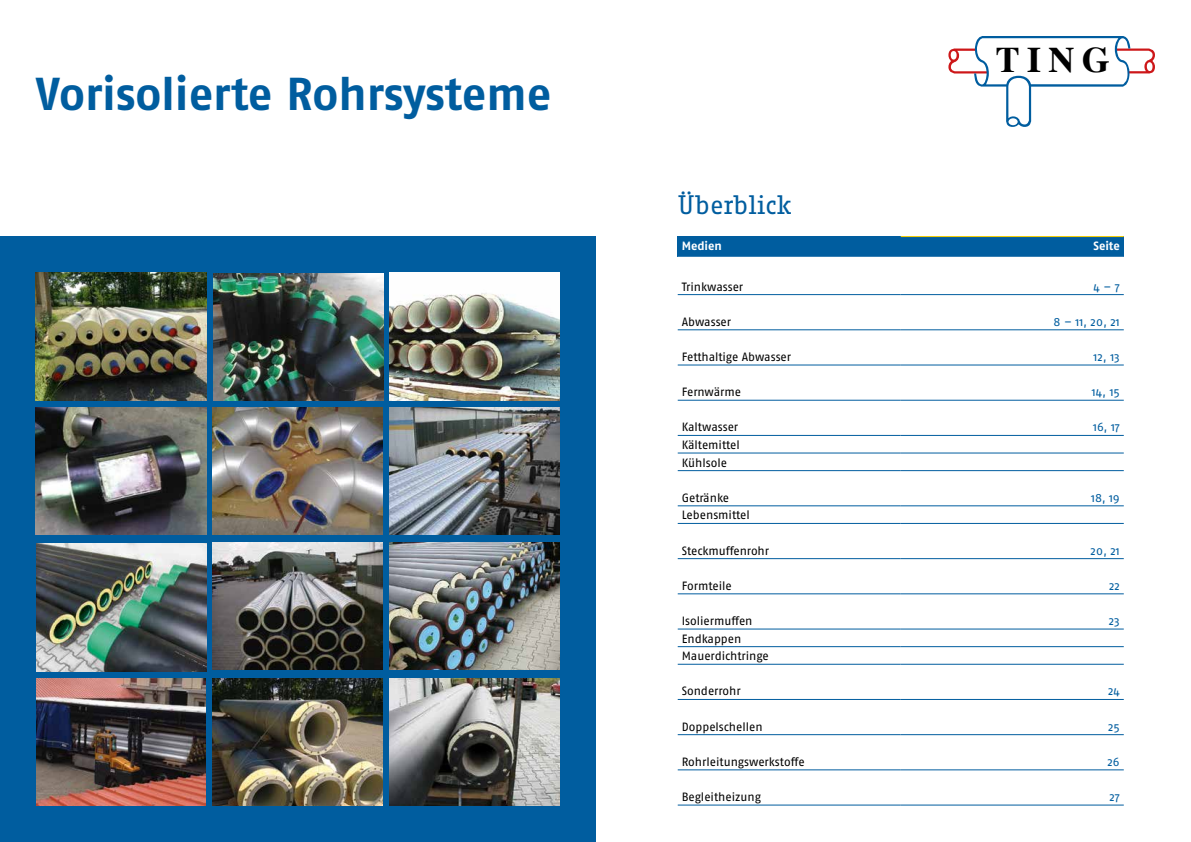
<style>
.page{position:relative;width:1191px;height:842px;background:#fff}
.page>*{position:absolute;margin:0;border:0;box-sizing:border-box;transform-origin:0 0}
.t1{font:700 46.1px "Fago No";color:#005d9f}
.t2{font:700 36.1px "Times";color:#000}
.t3{font:26px "Fago Office Serif";letter-spacing:-.005em;color:#005d9f}
.t4{font:12px/17.6px "Fago No";letter-spacing:-.005em;color:#000}
.t5{font:12px "Fago No";letter-spacing:-.005em;color:#005d9f}
.t6{font:700 12px "Fago No";letter-spacing:-.005em;color:#fff}
</style>
<div class="page">
<div style="left:0;top:236px;width:595px;height:606px;background:#005d9f"></div>
<div style="left:677px;top:237px;width:223px;height:20px;background:#005d9f"></div>
<div style="left:900px;top:237px;width:223px;height:20px;background:#005d9f"></div>
<svg style="left:677px;top:295px;width:446px;height:510px"></svg>
<hr style="left:677px;top:236px;width:223px;height:1px;background:#005d9f">
<hr style="left:677px;top:294px;width:223px;height:1px;background:#005d9f">
<hr style="left:900px;top:294px;width:223px;height:1px;background:#005d9f">
<hr style="left:677px;top:330px;width:223px;height:1px;background:#005d9f">
<hr style="left:900px;top:330px;width:223px;height:1px;background:#005d9f">
<hr style="left:677px;top:365px;width:223px;height:1px;background:#005d9f">
<hr style="left:900px;top:365px;width:223px;height:1px;background:#005d9f">
<hr style="left:677px;top:400px;width:223px;height:1px;background:#005d9f">
<hr style="left:900px;top:400px;width:223px;height:1px;background:#005d9f">
<hr style="left:677px;top:435px;width:223px;height:1px;background:#005d9f">
<hr style="left:900px;top:435px;width:223px;height:1px;background:#005d9f">
<hr style="left:677px;top:453px;width:223px;height:1px;background:#005d9f">
<hr style="left:900px;top:453px;width:223px;height:1px;background:#005d9f">
<hr style="left:677px;top:470px;width:223px;height:1px;background:#005d9f">
<hr style="left:900px;top:470px;width:223px;height:1px;background:#005d9f">
<hr style="left:677px;top:506px;width:223px;height:1px;background:#005d9f">
<hr style="left:900px;top:506px;width:223px;height:1px;background:#005d9f">
<hr style="left:677px;top:523px;width:223px;height:1px;background:#005d9f">
<hr style="left:900px;top:523px;width:223px;height:1px;background:#005d9f">
<hr style="left:677px;top:629px;width:223px;height:1px;background:#005d9f">
<hr style="left:900px;top:629px;width:223px;height:1px;background:#005d9f">
<hr style="left:677px;top:646px;width:223px;height:1px;background:#005d9f">
<hr style="left:900px;top:646px;width:223px;height:1px;background:#005d9f">
<hr style="left:677px;top:664px;width:223px;height:1px;background:#005d9f">
<hr style="left:900px;top:664px;width:223px;height:1px;background:#005d9f">
<hr style="left:677px;top:699px;width:223px;height:1px;background:#005d9f">
<hr style="left:900px;top:699px;width:223px;height:1px;background:#005d9f">
<hr style="left:677px;top:734px;width:223px;height:1px;background:#005d9f">
<hr style="left:900px;top:734px;width:223px;height:1px;background:#005d9f">
<hr style="left:677px;top:770px;width:223px;height:1px;background:#005d9f">
<hr style="left:900px;top:770px;width:223px;height:1px;background:#005d9f">
<hr style="left:677px;top:805px;width:223px;height:1px;background:#005d9f">
<hr style="left:900px;top:805px;width:223px;height:1px;background:#005d9f">
<hr style="left:900px;top:236px;width:223px;height:1px;background:#ffd300">
<hr style="left:677px;top:558px;width:223px;height:1px;background:#005d9f">
<hr style="left:900px;top:558px;width:223px;height:1px;background:#005d9f">
<hr style="left:677px;top:594px;width:223px;height:1px;background:#005d9f">
<hr style="left:900px;top:594px;width:223px;height:1px;background:#005d9f">
<img style="left:389px;top:273px;width:170px;height:127px">
<img style="left:389px;top:678px;width:170px;height:128px">
<img style="left:212px;top:407px;width:170px;height:128px">
<img style="left:36px;top:407px;width:170px;height:128px">
<img style="left:389px;top:542px;width:170px;height:128px">
<img style="left:36px;top:273px;width:170px;height:127px">
<img style="left:389px;top:407px;width:170px;height:128px">
<img style="left:36px;top:679px;width:170px;height:127px">
<img style="left:212px;top:678px;width:170px;height:128px">
<img style="left:212px;top:542px;width:170px;height:128px">
<svg style="left:948px;top:36px;width:207px;height:91px"></svg>
<div style="left:1008px;top:118px;width:9px;height:7px;background:#fff;border-radius:50%"></div>
<img style="left:36px;top:544px;width:170px;height:127px">
<img style="left:214px;top:273px;width:170px;height:128px">
<h1 class="t1" style="left:36px;top:67px;width:517px">Vorisolierte Rohrsysteme</h1>
<h3 class="t3" style="left:677px;top:190px;width:116px">Überblick</h3>
<h2 class="t2" style="left:996px;top:26px;width:115px">TING</h2>
<p class="t6" style="left:681px;top:239px;width:42px">Medien</p>
<p class="t6" style="left:1093px;top:239px;width:28px">Seite</p>
<p class="t4" style="left:681px;top:277px;width:63px">Trinkwasser</p>
<p class="t5" style="left:1093px;top:280px;width:28px">4 – 7</p>
<p class="t4" style="left:681px;top:313px;width:51px">Abwasser</p>
<p class="t5" style="left:1053px;top:315px;width:68px">8 – 11, 20, 21</p>
<p class="t4" style="left:681px;top:348px;width:111px">Fetthaltige Abwasser</p>
<p class="t5" style="left:1093px;top:350px;width:28px">12, 13</p>
<p class="t4" style="left:681px;top:383px;width:61px">Fernwärme</p>
<p class="t5" style="left:1092px;top:385px;width:29px">14, 15</p>
<p class="t4" style="left:681px;top:418px;width:58px">Kaltwasser</p>
<p class="t5" style="left:1093px;top:420px;width:28px">16, 17</p>
<p class="t4" style="left:681px;top:436px;width:60px">Kältemittel<br>Kühlsole</p>
<p class="t4" style="left:681px;top:489px;width:49px">Getränke</p>
<p class="t5" style="left:1091px;top:491px;width:30px">18, 19</p>
<p class="t4" style="left:681px;top:506px;width:70px">Lebensmittel</p>
<p class="t4" style="left:681px;top:541px;width:89px">Steckmuffenrohr</p>
<p class="t5" style="left:1090px;top:544px;width:31px">20, 21</p>
<p class="t4" style="left:681px;top:577px;width:52px">Formteile</p>
<p class="t5" style="left:1109px;top:579px;width:12px">22</p>
<p class="t4" style="left:681px;top:612px;width:72px">Isoliermuffen</p>
<p class="t5" style="left:1108px;top:614px;width:12px">23</p>
<p class="t4" style="left:681px;top:629px;width:89px">Endkappen<br>Mauerdichtringe</p>
<p class="t4" style="left:681px;top:682px;width:61px">Sonderrohr</p>
<p class="t5" style="left:1108px;top:684px;width:13px">24</p>
<p class="t4" style="left:681px;top:717px;width:82px">Doppelschellen</p>
<p class="t5" style="left:1108px;top:720px;width:13px">25</p>
<p class="t4" style="left:681px;top:753px;width:124px">Rohrleitungswerkstoffe</p>
<p class="t5" style="left:1107px;top:755px;width:14px">26</p>
<p class="t4" style="left:681px;top:788px;width:81px">Begleitheizung</p>
<p class="t5" style="left:1109px;top:790px;width:12px">27</p>
</div>
